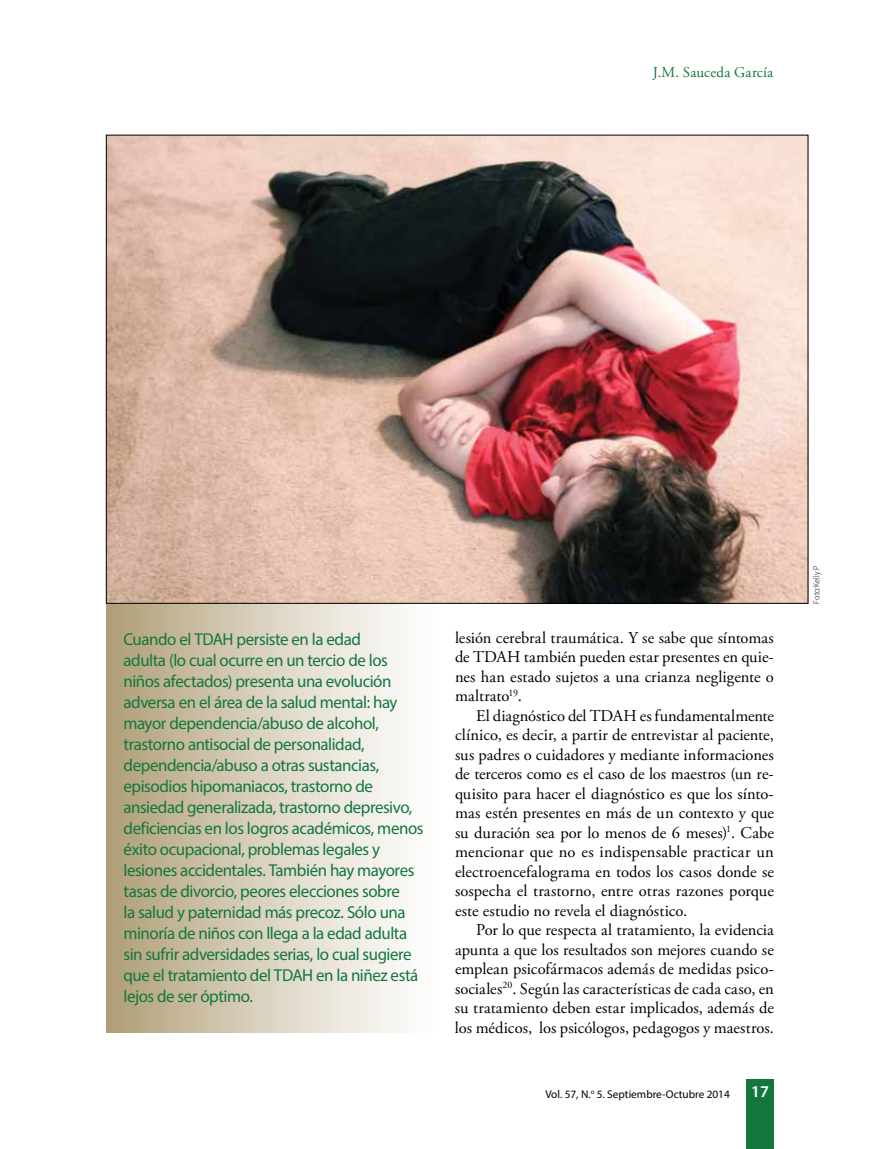
<style>
.page{position:relative;width:893px;height:1149px;background:#fff}
.page>*{position:absolute;margin:0;border:0;box-sizing:border-box;transform-origin:0 0}
.t1{font:17.25px/21px "Myriad Pro";letter-spacing:-.025em;color:#12773d}
.t2{font:16.5px/19.5px "Adobe Garamond Pro";letter-spacing:.005em;color:#000;text-align:justify}
.t3{font:600 16.5px "Myriad Pro";color:#fff}
.t4{font:15px "Adobe Garamond Pro";letter-spacing:.01em;color:#12773d}
.t5{font:11.25px "Myriad Pro";color:#000}
.t6{font:300 9px "Myriad Pro";letter-spacing:.015em;color:#000;scale:.9 1}
</style>
<div class="page">
<div style="left:746px;top:1078px;width:28px;height:70px;background:#12773d"></div>
<div style="left:106px;top:600px;width:351px;height:432px;background:linear-gradient(to right,#b2a27c,#fff)"></div>
<img style="left:108px;top:137px;width:698px;height:464px">
<p class="t4" style="left:653px;top:63px;width:122px">J.M. Sauceda García</p>
<p class="t1" style="left:124px;top:628px;width:301px">Cuando el TDAH persiste en la edad<br>adulta (lo cual ocurre en un tercio de los niños afectados) presenta una evolución adversa en el área de la salud mental: hay mayor dependencia/abuso de alcohol, trastorno antisocial de personalidad, dependencia/abuso a otras sustancias, episodios hipomaniacos, trastorno de ansiedad generalizada, trastorno depresivo, deficiencias en los logros académicos, menos éxito ocupacional, problemas legales y lesiones accidentales. También hay mayores tasas de divorcio, peores elecciones sobre<br>la salud y paternidad más precoz. Sólo una minoría de niños con llega a la edad adulta sin sufrir adversidades serias, lo cual sugiere que el tratamiento del TDAH en la niñez está lejos de ser óptimo.</p>
<p class="t2" style="left:455px;top:628px;width:320px">lesión cerebral traumática. Y se sabe que síntomas de TDAH también pueden estar presentes en quie&shy;nes han estado sujetos a una crianza negligente o maltrato<sup>19</sup>.</p>
<p class="t2" style="left:455px;top:706px;width:320px;text-indent:21px">El diagnóstico del TDAH es fundamentalmente clínico, es decir, a partir de entrevistar al paciente, sus padres o cuidadores y mediante informaciones de terceros como es el caso de los maestros (un re&shy;quisito para hacer el diagnóstico es que los sínto&shy;mas estén presentes en más de un contexto y que su duración sea por lo menos de 6 meses)<sup>1</sup>. Cabe mencionar que no es indispensable practicar un electroencefalograma en todos los casos donde se sospecha el trastorno, entre otras razones porque este estudio no revela el diagnóstico.</p>
<p class="t2" style="left:455px;top:920px;width:321px;text-indent:21px">Por lo que respecta al tratamiento, la evidencia apunta a que los resultados son mejores cuando se emplean psicofármacos además de medidas psico&shy;sociales<sup>20</sup>. Según las características de cada caso, en su tratamiento deben estar implicados, además de los médicos, los psicólogos, pedagogos y maestros.</p>
<p class="t5" style="left:545px;top:1086px;width:186px">Vol. 57, N.<sup>o</sup> 5. Septiembre-Octubre 2014</p>
<p class="t3" style="left:751px;top:1080px;width:27px">1717</p>
<p class="t6" style="left:811px;top:603px;width:44px;rotate:-90deg">Foto:Kelly P</p>
</div>
